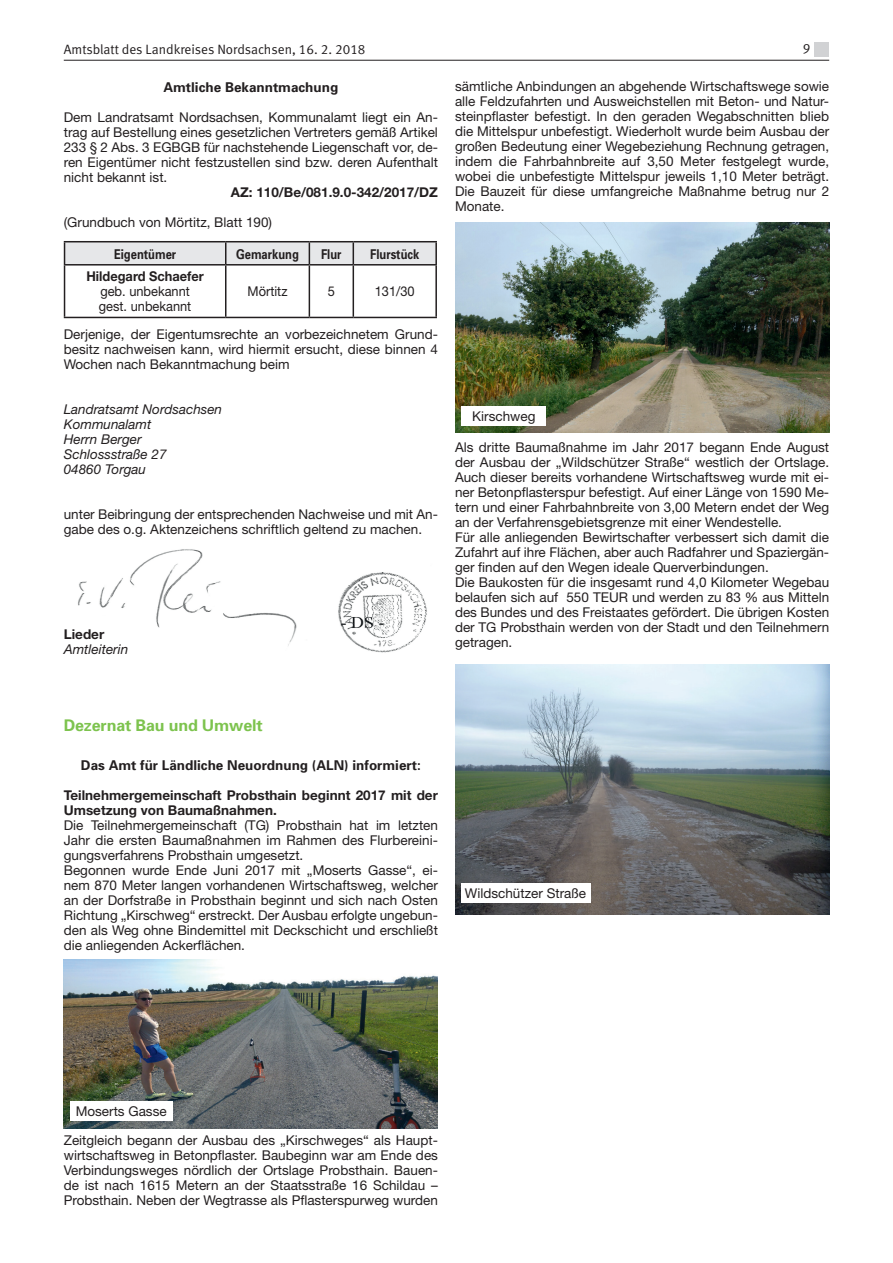
<style>
.page{position:relative;width:893px;height:1263px;background:#fff}
.page>*{position:absolute;margin:0;border:0;box-sizing:border-box;transform-origin:0 0}
.t1{font:700 16.05px "Univers";letter-spacing:-.01em;color:#7dc34e}
.t2{font:13.5px/15px "Helvetica Neue";color:#231f20;text-align:justify}
.t3{font:700 13.5px/15px "Helvetica Neue";color:#231f20}
.t4{font:italic 13.5px/15px "Helvetica Neue";color:#231f20}
.t5{font:700 13.5px "Univers";color:#231f20}
.t6{font:13.5px "Meta Normal LF";color:#231f20}
.t7{font:13.5px/15px "Helvetica Neue";color:#231f20;scale:.95 1}
.t8{font:700 13.5px "Univers";color:#231f20;scale:.83 1}
.t9{font:700 13.5px "Helvetica Neue";color:#231f20;scale:.95 1}
</style>
<div class="page">
<hr style="left:64px;top:60px;width:765px;height:1px;background:#231f20">
<div style="left:814px;top:43px;width:15px;height:14px;background:#d1d2d4"></div>
<hr style="left:64px;top:241px;width:162px;height:1px;background:#231f20">
<hr style="left:226px;top:241px;width:83px;height:1px;background:#231f20">
<hr style="left:309px;top:241px;width:44px;height:1px;background:#231f20">
<hr style="left:353px;top:241px;width:84px;height:1px;background:#231f20">
<svg style="left:64px;top:242px;width:371px;height:22px;background:#dedfe1"></svg>
<hr style="left:435px;top:242px;width:2px;height:22px;background:#231f20">
<hr style="left:64px;top:264px;width:162px;height:2px;background:#231f20">
<hr style="left:64px;top:266px;width:1px;height:51px;background:#231f20">
<hr style="left:226px;top:264px;width:83px;height:2px;background:#231f20">
<hr style="left:225px;top:266px;width:1px;height:51px;background:#231f20">
<hr style="left:309px;top:264px;width:44px;height:2px;background:#231f20">
<hr style="left:309px;top:266px;width:1px;height:51px;background:#231f20">
<hr style="left:353px;top:264px;width:84px;height:2px;background:#231f20">
<hr style="left:353px;top:266px;width:1px;height:51px;background:#231f20">
<hr style="left:435px;top:266px;width:2px;height:51px;background:#231f20">
<hr style="left:64px;top:317px;width:162px;height:1px;background:#231f20">
<hr style="left:226px;top:317px;width:83px;height:1px;background:#231f20">
<hr style="left:309px;top:317px;width:44px;height:1px;background:#231f20">
<hr style="left:353px;top:317px;width:84px;height:1px;background:#231f20">
<img style="left:78px;top:549px;width:349px;height:104px">
<img style="left:64px;top:959px;width:374px;height:170px">
<img style="left:455px;top:222px;width:374px;height:211px">
<img style="left:455px;top:664px;width:374px;height:250px">
<div style="left:462px;top:406px;width:84px;height:20px;background:#fff"></div>
<div style="left:461px;top:883px;width:129px;height:20px;background:#fff"></div>
<div style="left:70px;top:1101px;width:103px;height:20px;background:#fff"></div>
<p class="t6" style="left:64px;top:41px;width:303px">Amtsblatt des Landkreises Nordsachsen, 16. 2. 2018</p>
<p class="t6" style="left:803px;top:41px;width:9px">9</p>
<p class="t5" style="left:163px;top:78px;width:176px">Amtliche Bekanntmachung</p>
<p class="t2" style="left:64px;top:109px;width:376px">Dem Landratsamt Nordsachsen, Kommunalamt liegt ein An&shy;trag auf Bestellung eines gesetzlichen Vertreters gemäß Artikel 233 § 2 Abs. 3 EGBGB für nachstehende Liegenschaft vor, de&shy;ren Eigentümer nicht festzustellen sind bzw. deren Aufenthalt nicht bekannt ist.</p>
<p class="t3" style="left:231px;top:184px;width:209px">AZ: 110/Be/081.9.0-342/2017/DZ</p>
<p class="t2" style="left:64px;top:214px;width:210px">(Grundbuch von Mörtitz, Blatt 190)</p>
<p class="t2" style="left:455px;top:79px;width:376px">sämtliche Anbindungen an abgehende Wirtschaftswege sowie alle Feldzufahrten und Ausweichstellen mit Beton- und Natur&shy;steinpflaster befestigt. In den geraden Wegabschnitten blieb die Mittelspur unbefestigt. Wiederholt wurde beim Ausbau der großen Bedeutung einer Wegebeziehung Rechnung getragen, indem die Fahrbahnbreite auf 3,50 Meter festgelegt wurde, wobei die unbefestigte Mittelspur jeweils 1,10 Meter beträgt.<br>Die Bauzeit für diese umfangreiche Maßnahme betrug nur 2<br>Monate.</p>
<p class="t8" style="left:114px;top:245px;width:77px">Eigentümer</p>
<p class="t8" style="left:236px;top:245px;width:77px">Gemarkung</p>
<p class="t8" style="left:321px;top:245px;width:26px">Flur</p>
<p class="t8" style="left:370px;top:245px;width:61px">Flurstück</p>
<p class="t9" style="left:86px;top:268px;width:125px">Hildegard Schaefer</p>
<p class="t7" style="left:99px;top:284px;width:99px">geb. unbekannt gest. unbekannt</p>
<p class="t7" style="left:248px;top:284px;width:43px">Mörtitz</p>
<p class="t7" style="left:328px;top:284px;width:9px">5</p>
<p class="t7" style="left:375px;top:284px;width:44px">131/30</p>
<p class="t2" style="left:64px;top:327px;width:376px">Derjenige, der Eigentumsrechte an vorbezeichnetem Grund&shy;besitz nachweisen kann, wird hiermit ersucht, diese binnen 4<br>Wochen nach Bekanntmachung beim</p>
<p class="t4" style="left:64px;top:402px;width:160px">Landratsamt Nordsachsen<br>Kommunalamt<br>Herrn Berger<br>Schlossstraße 27<br>04860 Torgau</p>
<p class="t2" style="left:64px;top:507px;width:376px">unter Beibringung der entsprechenden Nachweise und mit An&shy;gabe des o.g. Aktenzeichens schriftlich geltend zu machen.</p>
<p class="t3" style="left:64px;top:627px;width:42px">Lieder</p>
<p class="t4" style="left:64px;top:642px;width:66px">Amtleiterin</p>
<p class="t2" style="left:472px;top:409px;width:65px">Kirschweg</p>
<p class="t2" style="left:455px;top:439px;width:376px;text-align:left">Als dritte Baumaßnahme im Jahr 2017 begann Ende August der Ausbau der „Wildschützer Straße“ westlich der Ortslage.<br>Auch dieser bereits vorhandene Wirtschaftsweg wurde mit ei&shy;ner Betonpflasterspur befestigt. Auf einer Länge von 1590 Me&shy;tern und einer Fahrbahnbreite von 3,00 Metern endet der Weg an der Verfahrensgebietsgrenze mit einer Wendestelle.<br>Für alle anliegenden Bewirtschafter verbessert sich damit die Zufahrt auf ihre Flächen, aber auch Radfahrer und Spaziergän&shy;ger finden auf den Wegen ideale Querverbindungen.<br>Die Baukosten für die insgesamt rund 4,0 Kilometer Wegebau belaufen sich auf 550 TEUR und werden zu 83 % aus Mitteln des Bundes und des Freistaates gefördert. Die übrigen Kosten der TG Probsthain werden von der Stadt und den Teilnehmern getragen.</p>
<p class="t1" style="left:64px;top:715px;width:200px">Dezernat Bau und Umwelt</p>
<p class="t5" style="left:81px;top:756px;width:341px">Das Amt für Ländliche Neuordnung (ALN) informiert:</p>
<p class="t3" style="left:64px;top:787px;width:376px">Teilnehmergemeinschaft Probsthain beginnt 2017 mit der<br>Umsetzung von Baumaßnahmen.</p>
<p class="t2" style="left:64px;top:817px;width:376px;text-align:left">Die Teilnehmergemeinschaft (TG) Probsthain hat im letzten Jahr die ersten Baumaßnahmen im Rahmen des Flurbereini&shy;gungsverfahrens Probsthain umgesetzt.<br>Begonnen wurde Ende Juni 2017 mit „Moserts Gasse“, ei&shy;nem 870 Meter langen vorhandenen Wirtschaftsweg, welcher an der Dorfstraße in Probsthain beginnt und sich nach Osten Richtung „Kirschweg“ erstreckt. Der Ausbau erfolgte ungebun&shy;den als Weg ohne Bindemittel mit Deckschicht und erschließt die anliegenden Ackerflächen.</p>
<p class="t2" style="left:465px;top:886px;width:123px">Wildschützer Straße</p>
<p class="t2" style="left:76px;top:1104px;width:93px">Moserts Gasse</p>
<p class="t2" style="left:64px;top:1132px;width:376px">Zeitgleich begann der Ausbau des „Kirschweges“ als Haupt&shy;wirtschaftsweg in Betonpflaster. Baubeginn war am Ende des Verbindungsweges nördlich der Ortslage Probsthain. Bauen&shy;de ist nach 1615 Metern an der Staatsstraße 16 Schildau – Probsthain. Neben der Wegtrasse als Pflasterspurweg wurden</p>
</div>
